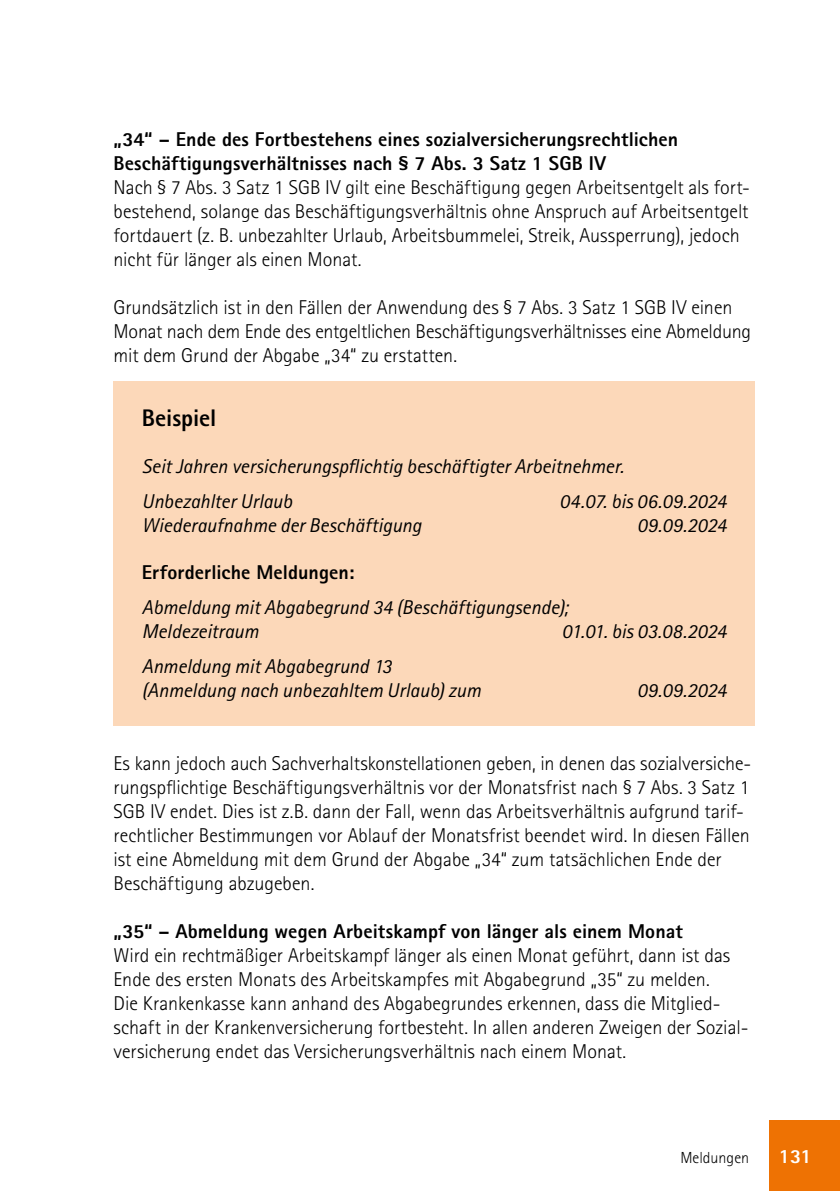
<style>
.page{position:relative;width:840px;height:1191px;background:#fff}
.page>*{position:absolute;margin:0;border:0;box-sizing:border-box;transform-origin:0 0}
.t1{font:800 24px "Rotis Sans Serif Std";letter-spacing:-.005em;color:#000}
.t2{font:300 20px/24px "Rotis Sans Serif Std";color:#000}
.t3{font:italic 20px/24px "Rotis Sans Serif Std";letter-spacing:-.005em;color:#000}
.t4{font:800 20px/24px "Rotis Sans Serif Std";letter-spacing:.005em;color:#000}
.t5{font:800 20px "Rotis Sans Serif Std";color:#fff}
.t6{font:300 16px "Rotis Sans Serif Std";color:#000}
</style>
<div class="page">
<div style="left:768px;top:1120px;width:71px;height:71px;background:#ee7203"></div>
<div style="left:113px;top:381px;width:641px;height:345px;background:#fcd8b9"></div>
<p class="t4" style="left:113px;top:127px;width:566px">„34“ – Ende des Fortbestehens eines sozialversicherungsrechtlichen<br>Beschäftigungsverhältnisses nach § 7 Abs. 3 Satz 1 SGB IV</p>
<p class="t2" style="left:113px;top:175px;width:637px">Nach § 7 Abs. 3 Satz 1 SGB IV gilt eine Beschäftigung gegen Arbeitsentgelt als fort&shy;bestehend, solange das Beschäftigungsverhältnis ohne Anspruch auf Arbeitsentgelt fortdauert (z. B. unbezahlter Urlaub, Arbeitsbummelei, Streik, Aussperrung), jedoch nicht für länger als einen Monat.</p>
<p class="t2" style="left:113px;top:295px;width:639px">Grundsätzlich ist in den Fällen der Anwendung des § 7 Abs. 3 Satz 1 SGB IV einen<br>Monat nach dem Ende des entgeltlichen Beschäftigungsverhältnisses eine Abmeldung mit dem Grund der Abgabe „34“ zu erstatten.</p>
<p class="t1" style="left:142px;top:402px;width:76px">Beispiel</p>
<p class="t3" style="left:142px;top:448px;width:483px;line-height:35.4px">Seit Jahren versicherungspflichtig beschäftigter Arbeitnehmer.<br>Unbezahlter Urlaub</p>
<p class="t3" style="left:559px;top:489px;width:168px">04.07. bis 06.09.2024</p>
<p class="t3" style="left:142px;top:513px;width:281px">Wiederaufnahme der Beschäftigung</p>
<p class="t3" style="left:637px;top:513px;width:91px">09.09.2024</p>
<p class="t4" style="left:142px;top:560px;width:214px">Erforderliche Meldungen:</p>
<p class="t3" style="left:142px;top:595px;width:427px">Abmeldung mit Abgabegrund 34 (Beschäftigungsende);<br>Meldezeitraum</p>
<p class="t3" style="left:561px;top:619px;width:166px">01.01. bis 03.08.2024</p>
<p class="t3" style="left:142px;top:655px;width:340px">Anmeldung mit Abgabegrund 13 (Anmeldung nach unbezahltem Urlaub) zum</p>
<p class="t3" style="left:637px;top:679px;width:91px">09.09.2024</p>
<p class="t2" style="left:113px;top:751px;width:637px">Es kann jedoch auch Sachverhaltskonstellationen geben, in denen das sozialversiche&shy;rungspflichtige Beschäftigungsverhältnis vor der Monatsfrist nach § 7 Abs. 3 Satz 1<br>SGB IV endet. Dies ist z.B. dann der Fall, wenn das Arbeitsverhältnis aufgrund tarif&shy;rechtlicher Bestimmungen vor Ablauf der Monatsfrist beendet wird. In diesen Fällen ist eine Abmeldung mit dem Grund der Abgabe „34“ zum tatsächlichen Ende der Beschäftigung abzugeben.</p>
<p class="t4" style="left:113px;top:919px;width:570px">„35“ – Abmeldung wegen Arbeitskampf von länger als einem Monat</p>
<p class="t2" style="left:113px;top:943px;width:636px">Wird ein rechtmäßiger Arbeitskampf länger als einen Monat geführt, dann ist das Ende des ersten Monats des Arbeitskampfes mit Abgabegrund „35“ zu melden.<br>Die Krankenkasse kann anhand des Abgabegrundes erkennen, dass die Mitglied&shy;schaft in der Krankenversicherung fortbesteht. In allen anderen Zweigen der Sozial&shy;versicherung endet das Versicherungsverhältnis nach einem Monat.</p>
<p class="t6" style="left:680px;top:1148px;width:70px">Meldungen</p>
<p class="t5" style="left:778px;top:1143px;width:34px">131</p>
</div>
